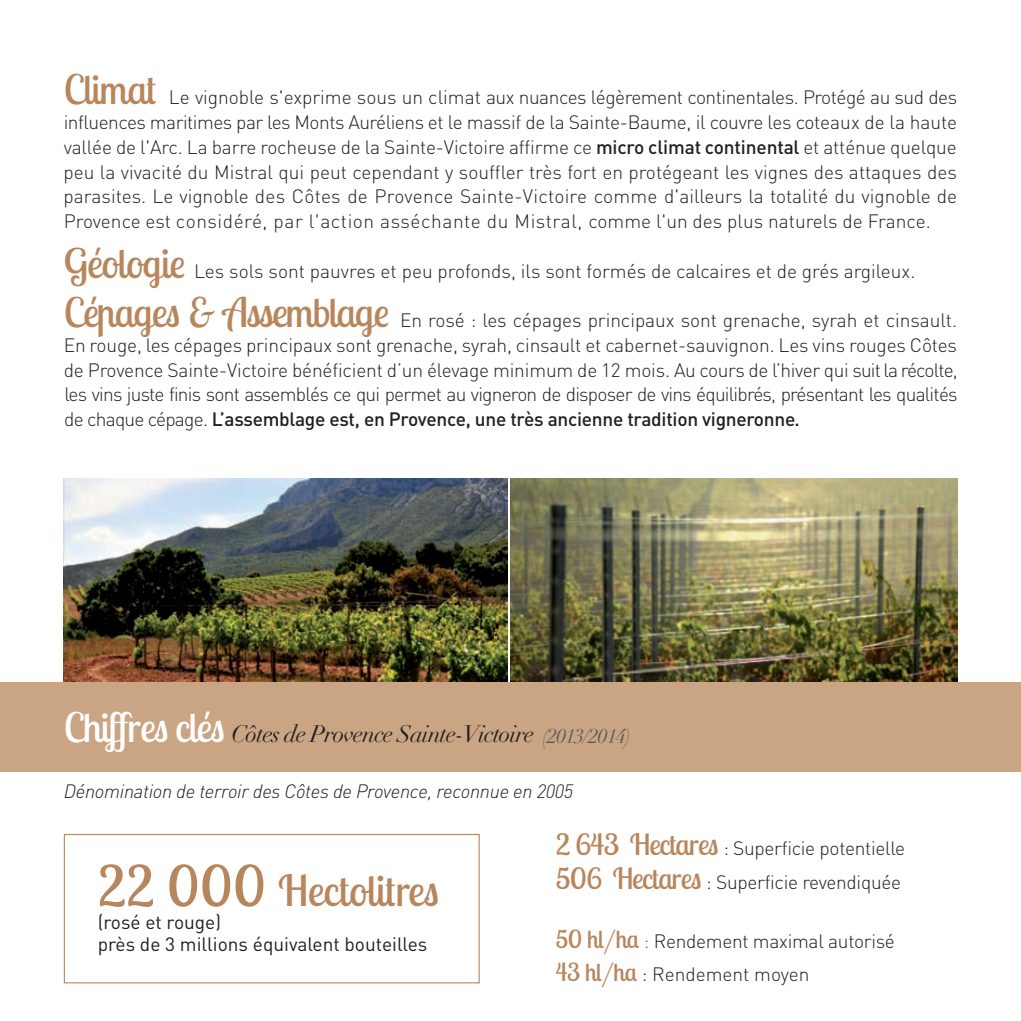
<style>
.page{position:relative;width:1021px;height:1021px;background:#fff}
.page>*{position:absolute;margin:0;border:0;box-sizing:border-box;transform-origin:0 0}
.t1{font:42.75px "Lobster Two";color:#b8865c}
.t2{font:italic 23.62px "Didot";letter-spacing:-.035em;color:#231f20}
.t3{font:300 19.12px/24.8px "DIN";letter-spacing:-.015em;color:#231f20}
.t4{font:italic 300 19.12px "DIN";letter-spacing:-.015em;color:#231f20}
.t5{font:19.12px/22.5px "DIN";color:#231f20}
.s1{font-family:"Lobster Two";font-weight:400;font-size:40.5px;color:#b8865c}
.s2{font-weight:500}
.s3{font-family:"Lobster Two";font-style:normal;font-size:40.5px;color:#fff}
.s4{font-size:20.25px;color:#57585a}
.s5{font-size:56.25px}
.s6{font-family:"Lobster Two";font-weight:400;font-size:29.25px;color:#b8865c}
.s7{font-family:"Lobster Two";font-weight:400;font-size:24.75px;color:#b8865c}
.s8{color:#5b791a}
</style>
<div class="page">
<img style="left:64px;top:478px;width:443px;height:204px">
<img style="left:510px;top:478px;width:447px;height:204px">
<div style="left:0;top:682px;width:1020px;height:90px;background:#caa583"></div>
<div style="left:64px;top:834px;width:415px;height:149px;border:1px solid #b8865c"></div>
<p class="t3" style="left:63px;top:85px;width:895px;text-align:justify"><span class="s1">Climat</span> Le vignoble s'exprime sous un climat aux nuances légèrement continentales. Protégé au sud des influences maritimes par les Monts Auréliens et le massif de la Sainte-Baume, il couvre les coteaux de la haute vallée de l'Arc. La barre rocheuse de la Sainte-Victoire affirme ce <span class="s2">micro climat continental</span> et atténue quelque peu la vivacité du Mistral qui peut cependant y souffler très fort en protégeant les vignes des attaques des parasites. Le vignoble des Côtes de Provence Sainte-Victoire comme d'ailleurs la totalité du vignoble de Provence est considéré, par l'action asséchante du Mistral, comme l'un des plus naturels de France.</p>
<p class="t3" style="left:64px;top:259px;width:853px"><span class="s1">Géologie</span> Les sols sont pauvres et peu profonds, ils sont formés de calcaires et de grés argileux.</p>
<p class="t3" style="left:64px;top:308px;width:895px;text-align:justify"><span class="s1">Cépages &amp; Assemblage</span> En rosé : les cépages principaux sont grenache, syrah et cinsault.<br>En rouge, les cépages principaux sont grenache, syrah, cinsault et cabernet-sauvignon. Les vins rouges Côtes de Provence Sainte-Victoire bénéficient d’un élevage minimum de 12 mois. Au cours de l’hiver qui suit la récolte, les vins juste finis sont assemblés ce qui permet au vigneron de disposer de vins équilibrés, présentant les qualités de chaque cépage. <span class="s2">L’assemblage est, en Provence, une très ancienne tradition vigneronne.</span></p>
<p class="t2" style="left:64px;top:719px;width:568px"><span class="s3">Chiffres clés</span> Côtes de Provence Sainte-Victoire <span class="s4">(2013/2014)</span></p>
<p class="t4" style="left:64px;top:784px;width:511px">Dénomination de terroir des Côtes de Provence, reconnue en 2005</p>
<h1 class="t1" style="left:98px;top:874px;width:342px"><span class="s5">22 000</span> Hectolitres</h1>
<p class="t5" style="left:98px;top:911px;width:331px">(rosé et rouge)<br>près de 3 millions équivalent bouteilles</p>
<p class="t3" style="left:556px;top:831px;width:351px;line-height:33.8px"><span class="s6">2 643 Hectares</span> : Superficie potentielle<br><span class="s6">506 Hectares</span> : Superficie revendiquée</p>
<p class="t3" style="left:556px;top:924px;width:340px;line-height:33.8px"><span class="s7">50 hl/ha</span> <span class="s8">:</span> Rendement maximal autorisé<br><span class="s7">43 hl/ha</span> : Rendement moyen</p>
</div>
